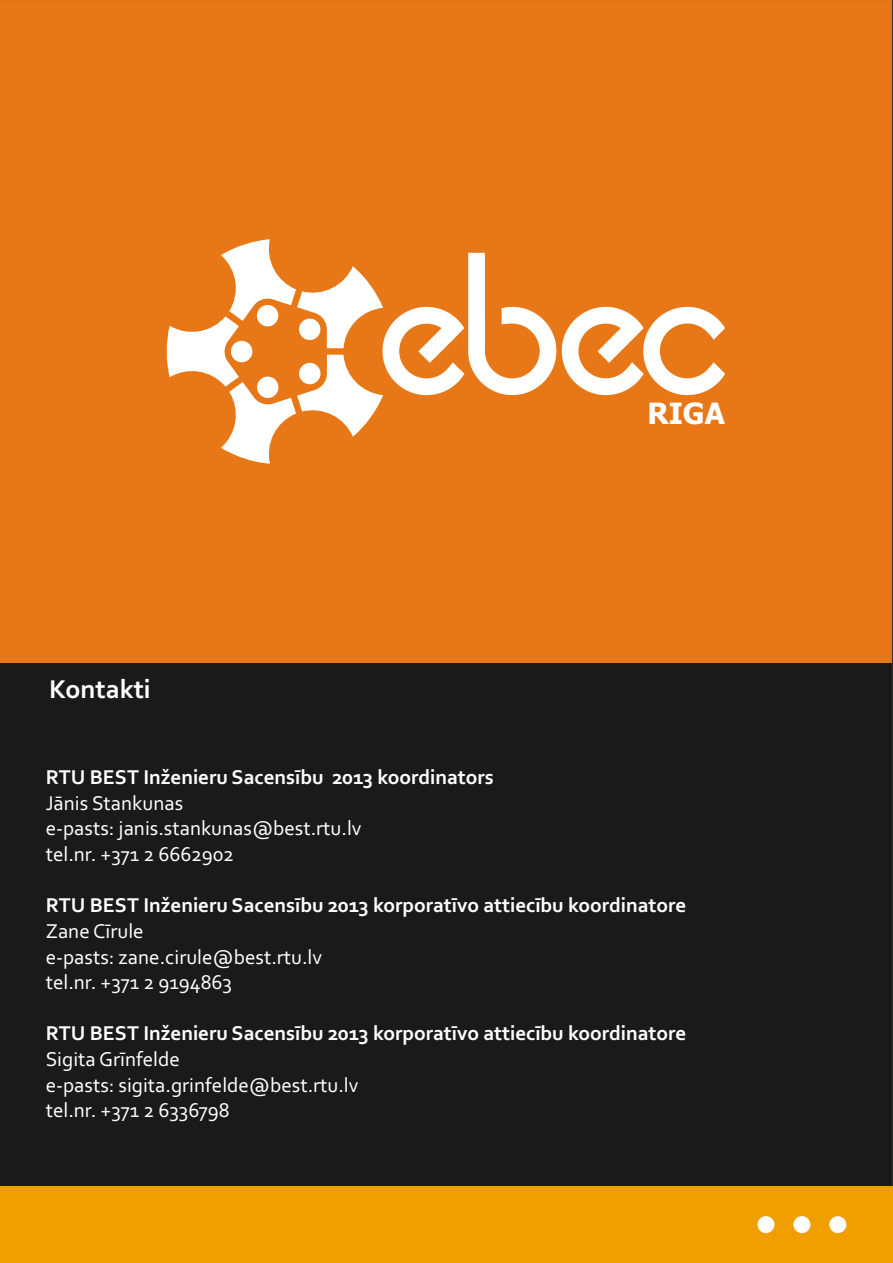
<style>
.page{position:relative;width:893px;height:1263px;background:#fff}
.page>*{position:absolute;margin:0;border:0;box-sizing:border-box;transform-origin:0 0}
.t1{font:700 29.4px "Tahoma";color:#fff}
.t2{font:700 27px "Corbel";color:#fff}
.t3{font:21px/25.7px "Corbel";color:#fff}
.t4{font:700 21px "Corbel";color:#fff}
</style>
<div class="page">
<div style="left:0;top:0;width:893px;height:1186px;background:#e87817"></div>
<div style="left:0;top:663px;width:892px;height:537px;background:#1a1a1a"></div>
<div style="left:0;top:1186px;width:893px;height:77px;background:#f09e00"></div>
<div style="left:757px;top:1216px;width:17px;height:17px;background:#fff;border-radius:50%"></div>
<div style="left:793px;top:1216px;width:17px;height:17px;background:#fff;border-radius:50%"></div>
<div style="left:829px;top:1216px;width:17px;height:17px;background:#fff;border-radius:50%"></div>
<svg style="left:166px;top:239px;width:559px;height:225px"></svg>
<p class="t2" style="left:49px;top:678px;width:103px">Kontakti</p>
<h1 class="t1" style="left:647px;top:401px;width:79px">RIGA</h1>
<p class="t4" style="left:46px;top:768px;width:450px">RTU BEST Inženieru Sacensību 2013 koordinators</p>
<p class="t3" style="left:46px;top:792px;width:317px">Jānis Stankunas<br>e‐pasts: janis.stankunas@best.rtu.lv tel.nr. +371 2 6662902</p>
<p class="t4" style="left:46px;top:897px;width:642px">RTU BEST Inženieru Sacensību 2013 korporatīvo attiecību koordinatore</p>
<p class="t3" style="left:46px;top:920px;width:278px">Zane Cīrule<br>e‐pasts: zane.cirule@best.rtu.lv tel.nr. +371 2 9194863</p>
<p class="t4" style="left:46px;top:1025px;width:642px">RTU BEST Inženieru Sacensību 2013 korporatīvo attiecību koordinatore</p>
<p class="t3" style="left:46px;top:1048px;width:314px">Sigita Grīnfelde<br>e‐pasts: sigita.grinfelde@best.rtu.lv tel.nr. +371 2 6336798</p>
</div>
